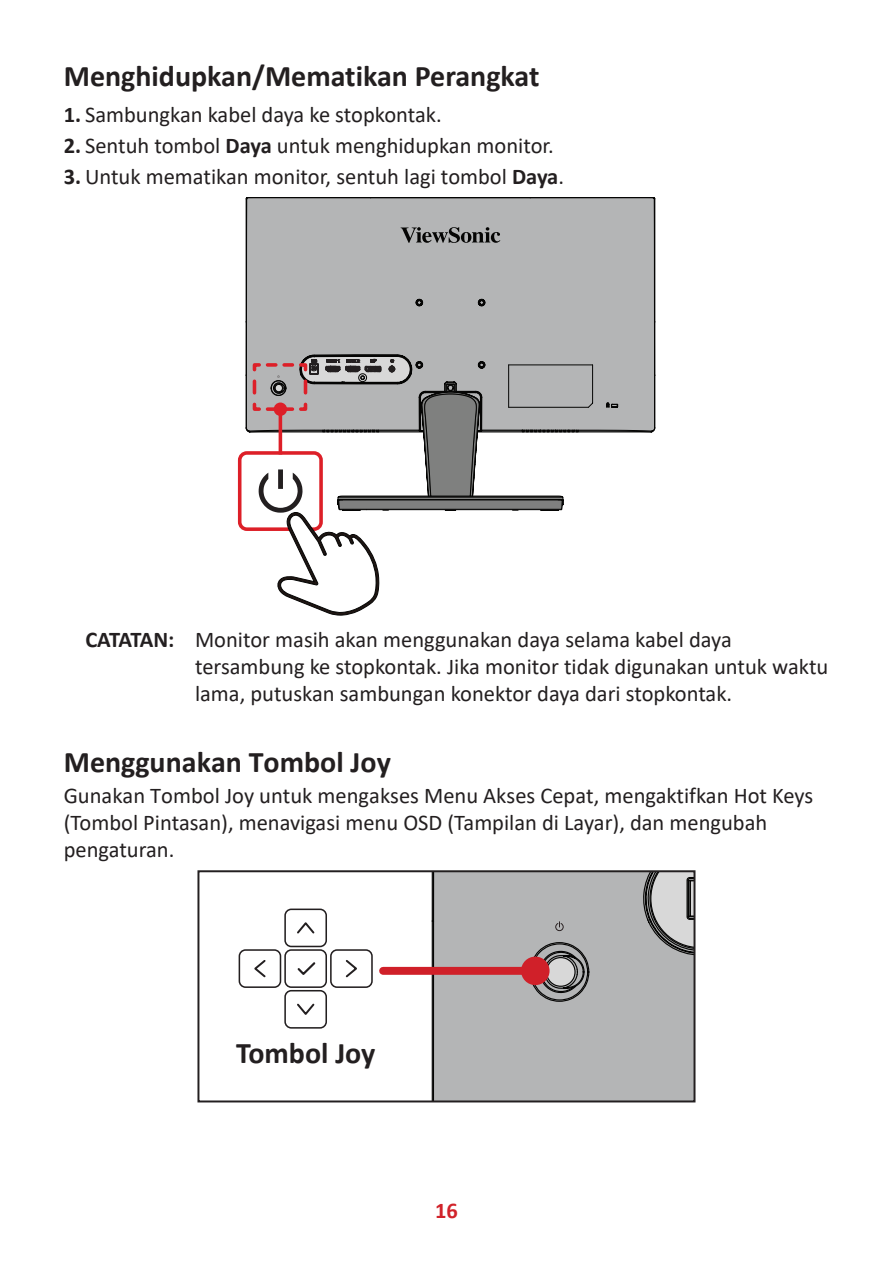
<style>
.page{position:relative;width:893px;height:1263px;background:#fff}
.page>*{position:absolute;margin:0;border:0;box-sizing:border-box;transform-origin:0 0}
.t1{font:700 30px "Calibri";color:#231f20}
.t2{font:22.5px/27px "Calibri";color:#231f20}
.t3{font:700 22.5px "Calibri";color:#d1232a}
.s1{font-weight:700}
</style>
<div class="page">
<div style="left:246px;top:197px;width:409px;height:236px;background:#b4b5b6"></div>
<svg style="left:401px;top:227px;width:99px;height:16px"></svg>
<div style="left:238px;top:451px;width:85px;height:80px;border:4px solid #dd1f28;border-radius:7px"></div>
<svg style="left:246px;top:355px;width:406px;height:260px"></svg>
<hr style="left:892px;top:1008px;width:1px;height:93px;background:#050504">
<svg style="left:432px;top:873px;width:12px;height:226px"></svg>
<div style="left:444px;top:873px;width:85px;height:226px;background:#b4b5b6"></div>
<svg style="left:529px;top:873px;width:163px;height:226px"></svg>
<div style="left:197px;top:870px;width:498px;height:232px;border:2px solid #231f20"></div>
<div style="left:383px;top:967px;width:152px;height:8px;background:#d02029"></div>
<div style="left:521px;top:956px;width:29px;height:29px;background:#d02029;border-radius:50%"></div>
<div style="left:284px;top:990px;width:43px;height:39px;border:2px solid #231f20;border-radius:6px"></div>
<svg style="left:297px;top:1003px;width:18px;height:12px"></svg>
<div style="left:284px;top:908px;width:43px;height:39px;border:2px solid #231f20;border-radius:6px"></div>
<svg style="left:297px;top:922px;width:18px;height:12px"></svg>
<div style="left:330px;top:949px;width:43px;height:39px;border:2px solid #231f20;border-radius:6px"></div>
<svg style="left:345px;top:960px;width:12px;height:18px"></svg>
<div style="left:239px;top:949px;width:42px;height:39px;border:2px solid #231f20;border-radius:6px"></div>
<svg style="left:254px;top:960px;width:12px;height:18px"></svg>
<div style="left:284px;top:949px;width:43px;height:39px;border:2px solid #231f20;border-radius:6px"></div>
<svg style="left:297px;top:962px;width:19px;height:13px"></svg>
<h1 class="t1" style="left:64px;top:55px;width:477px">Menghidupkan/Mematikan Perangkat</h1>
<p class="t2" style="left:64px;top:100px;width:379px"><span class="s1">1.</span> Sambungkan kabel daya ke stopkontak.</p>
<p class="t2" style="left:64px;top:131px;width:492px"><span class="s1">2.</span> Sentuh tombol <span class="s1">Daya</span> untuk menghidupkan monitor.</p>
<p class="t2" style="left:64px;top:162px;width:502px"><span class="s1">3.</span> Untuk mematikan monitor, sentuh lagi tombol <span class="s1">Daya</span>.</p>
<p class="t2" style="left:195px;top:625px;width:635px;text-indent:-110px"><span class="s1">CATATAN:</span> Monitor masih akan menggunakan daya selama kabel daya tersambung ke stopkontak. Jika monitor tidak digunakan untuk waktu lama, putuskan sambungan konektor daya dari stopkontak.</p>
<h1 class="t1" style="left:64px;top:741px;width:329px">Menggunakan Tombol Joy</h1>
<p class="t2" style="left:64px;top:782px;width:751px">Gunakan Tombol Joy untuk mengakses Menu Akses Cepat, mengaktifkan Hot Keys (Tombol Pintasan), menavigasi menu OSD (Tampilan di Layar), dan mengubah pengaturan.</p>
<h1 class="t1" style="left:236px;top:1032px;width:141px">Tombol Joy</h1>
<p class="t3" style="left:435px;top:1194px;width:24px">16</p>
</div>
